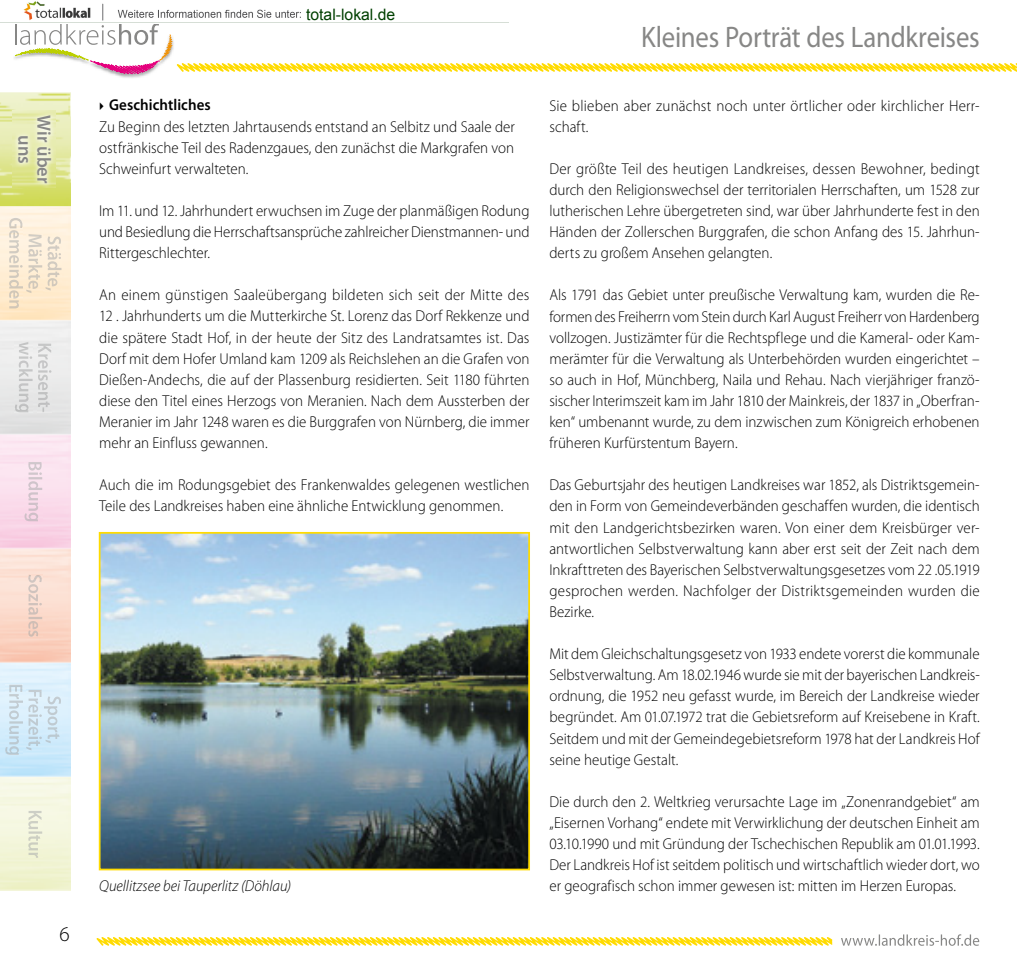
<style>
.page{position:relative;width:1017px;height:968px;background:#fff}
.page>*{position:absolute;margin:0;border:0;box-sizing:border-box;transform-origin:0 0}
.t1{font:29.75px "Myriad Pro";letter-spacing:-.01em;color:#878786;scale:.9 1}
.t2{font:300 21px "Myriad Pro";color:#000}
.t3{font:600 19.25px/19.2px "Myriad Pro";letter-spacing:-.005em;color:#878786;text-align:center;scale:.95 1}
.t4{font:300 15.75px/21.2px "Myriad Pro";color:#000;text-align:justify;scale:.95 1}
.t5{font:italic 300 15.75px "Myriad Pro";color:#000;scale:.95 1}
.t6{font:600 15.75px "Myriad Pro";letter-spacing:.005em;color:#000;scale:.95 1}
.t7{font:15.75px "Arial";color:#004000}
</style>
<div class="page">
<img style="left:0;top:92px;width:71px;height:798px">
<img style="left:13px;top:110px;width:42px;height:77px">
<img style="left:45px;top:236px;width:16px;height:55px">
<img style="left:26px;top:234px;width:16px;height:60px">
<img style="left:9px;top:218px;width:14px;height:90px">
<img style="left:38px;top:343px;width:13px;height:69px">
<img style="left:15px;top:342px;width:18px;height:70px">
<img style="left:25px;top:462px;width:17px;height:59px">
<img style="left:28px;top:574px;width:14px;height:62px">
<img style="left:44px;top:696px;width:17px;height:47px">
<img style="left:26px;top:689px;width:16px;height:61px">
<img style="left:5px;top:684px;width:18px;height:70px">
<img style="left:28px;top:810px;width:14px;height:47px">
<img style="left:14px;top:55px;width:134px;height:23px">
<svg style="left:841px;top:934px;width:138px;height:11px"></svg>
<svg style="left:97px;top:937px;width:735px;height:8px;background:#ffe54d"></svg>
<svg style="left:15px;top:24px;width:1002px;height:50px"></svg>
<img style="left:102px;top:535px;width:425px;height:332px">
<div style="left:99px;top:532px;width:431px;height:338px;border:2px solid #ffdb00"></div>
<img style="left:0;top:1px;width:508px;height:22px">
<p class="t3" style="left:54px;top:115px;width:73px;rotate:90deg">Wir über uns</p>
<h2 class="t2" style="left:59px;top:922px;width:12px">6</h2>
<p class="t7" style="left:306px;top:4px;width:91px">total-lokal.de</p>
<h1 class="t1" style="left:641px;top:19px;width:378px">Kleines Porträt des Landkreises</h1>
<p class="t6" style="left:109px;top:95px;width:108px">Geschichtliches</p>
<p class="t4" style="left:99px;top:116px;width:439px">Zu Beginn des letzten Jahrtausends entstand an Selbitz und Saale der ostfränkische Teil des Radenzgaues, den zunächst die Markgrafen von Schweinfurt verwalteten.</p>
<p class="t4" style="left:99px;top:200px;width:454px">Im 11. und 12. Jahrhundert erwuchsen im Zuge der planmäßigen Rodung und Besiedlung die Herrschaftsansprüche zahlreicher Dienstmannen- und Rittergeschlechter.</p>
<p class="t4" style="left:99px;top:285px;width:454px">An einem günstigen Saaleübergang bildeten sich seit der Mitte des 12 . Jahrhunderts um die Mutterkirche St. Lorenz das Dorf Rekkenze und die spätere Stadt Hof, in der heute der Sitz des Landratsamtes ist. Das Dorf mit dem Hofer Umland kam 1209 als Reichslehen an die Grafen von Dießen-Andechs, die auf der Plassenburg residierten. Seit 1180 führten diese den Titel eines Herzogs von Meranien. Nach dem Aussterben der Meranier im Jahr 1248 waren es die Burggrafen von Nürnberg, die immer mehr an Einfluss gewannen.</p>
<p class="t4" style="left:99px;top:474px;width:454px">Auch die im Rodungsgebiet des Frankenwaldes gelegenen westlichen<br>Teile des Landkreises haben eine ähnliche Entwicklung genommen.</p>
<p class="t5" style="left:99px;top:876px;width:204px">Quellitzsee bei Tauperlitz (Döhlau)</p>
<p class="t4" style="left:549px;top:95px;width:454px">Sie blieben aber zunächst noch unter örtlicher oder kirchlicher Herr&shy;schaft.</p>
<p class="t4" style="left:549px;top:158px;width:454px">Der größte Teil des heutigen Landkreises, dessen Bewohner, bedingt durch den Religionswechsel der territorialen Herrschaften, um 1528 zur lutherischen Lehre übergetreten sind, war über Jahrhunderte fest in den Händen der Zollerschen Burggrafen, die schon Anfang des 15. Jahrhun&shy;derts zu großem Ansehen gelangten.</p>
<p class="t4" style="left:549px;top:285px;width:454px">Als 1791 das Gebiet unter preußische Verwaltung kam, wurden die Re&shy;formen des Freiherrn vom Stein durch Karl August Freiherr von Hardenberg vollzogen. Justizämter für die Rechtspflege und die Kameral- oder Kam&shy;merämter für die Verwaltung als Unterbehörden wurden eingerichtet – so auch in Hof, Münchberg, Naila und Rehau. Nach vierjähriger franzö&shy;sischer Interimszeit kam im Jahr 1810 der Mainkreis, der 1837 in „Oberfran&shy;ken“ umbenannt wurde, zu dem inzwischen zum Königreich erhobenen früheren Kurfürstentum Bayern.</p>
<p class="t4" style="left:549px;top:474px;width:455px">Das Geburtsjahr des heutigen Landkreises war 1852, als Distriktsgemein&shy;den in Form von Gemeindeverbänden geschaffen wurden, die identisch mit den Landgerichtsbezirken waren. Von einer dem Kreisbürger ver&shy;antwortlichen Selbstverwaltung kann aber erst seit der Zeit nach dem Inkrafttreten des Bayerischen Selbstverwaltungsgesetzes vom 22 .05.1919 gesprochen werden. Nachfolger der Distriktsgemeinden wurden die Bezirke.</p>
<p class="t4" style="left:549px;top:643px;width:454px">Mit dem Gleichschaltungsgesetz von 1933 endete vorerst die kommunale Selbstverwaltung. Am 18.02.1946 wurde sie mit der bayerischen Landkreis&shy;ordnung, die 1952 neu gefasst wurde, im Bereich der Landkreise wieder begründet. Am 01.07.1972 trat die Gebietsreform auf Kreisebene in Kraft.<br>Seitdem und mit der Gemeindegebietsreform 1978 hat der Landkreis Hof seine heutige Gestalt.</p>
<p class="t4" style="left:549px;top:791px;width:455px">Die durch den 2. Weltkrieg verursachte Lage im „Zonenrandgebiet“ am „Eisernen Vorhang“ endete mit Verwirklichung der deutschen Einheit am 03.10.1990 und mit Gründung der Tschechischen Republik am 01.01.1993.<br>Der Landkreis Hof ist seitdem politisch und wirtschaftlich wieder dort, wo er geografisch schon immer gewesen ist: mitten im Herzen Europas.</p>
</div>
